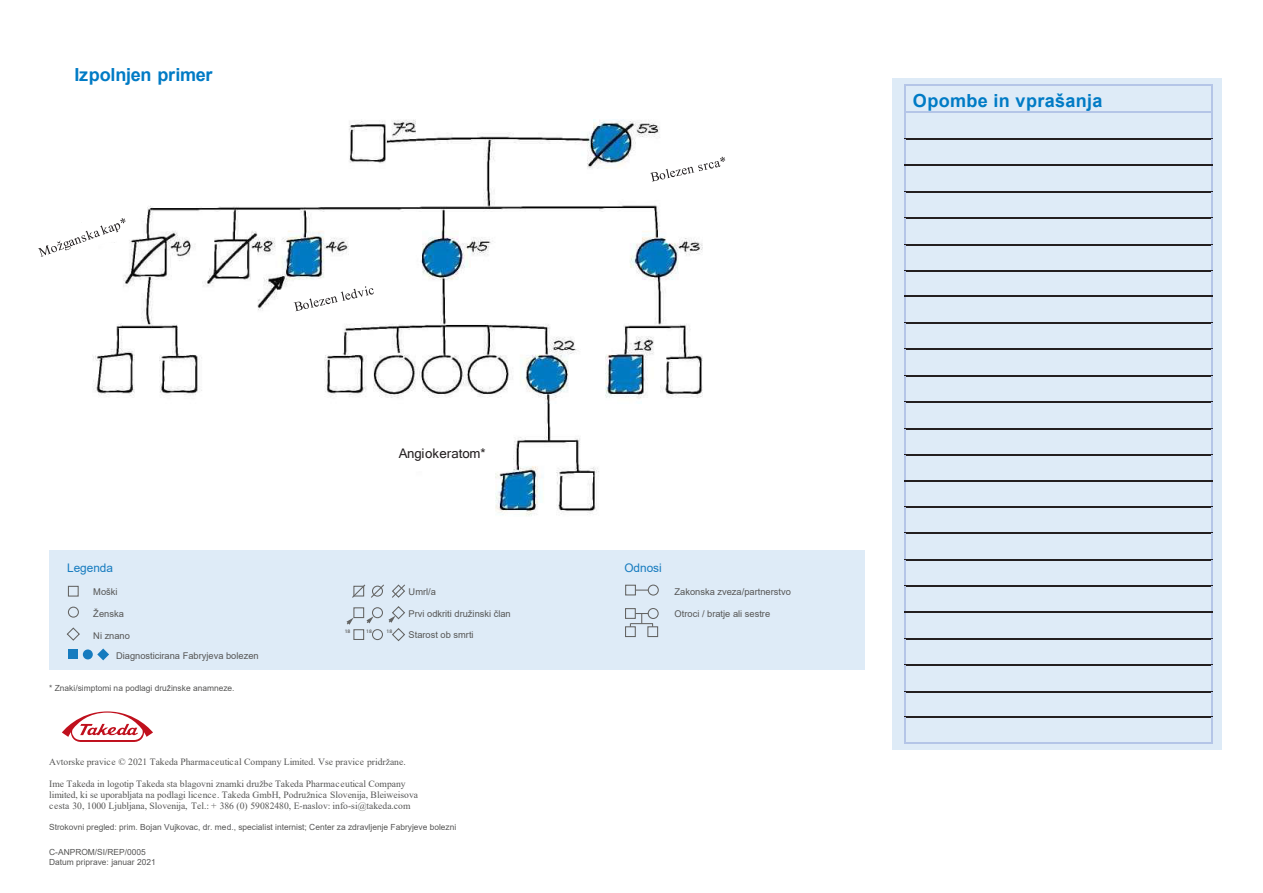
<style>
.page{position:relative;width:1263px;height:893px;background:#fff}
.page>*{position:absolute;margin:0;border:0;box-sizing:border-box;transform-origin:0 0}
.t1{font:700 18px "Arial";letter-spacing:.02em;color:#007bc5}
.t2{font:700 18px "Arial";letter-spacing:-.01em;color:#007bc5}
.t3{font:13.2px "Microsoft Sans Serif";letter-spacing:-.01em;color:#231f20}
.t4{font:11.85px "Arial";color:#157bbf}
.t5{font:9.6px/10.8px "Times New Roman";color:#565655}
.t6{font:9.3px "Arial";color:#565655}
.t7{font:8.4px/10.1px "Arial";color:#565655}
.t8{font:600 5.25px "Myriad Pro";color:#636362}
</style>
<div class="page">
<img style="left:92px;top:119px;width:610px;height:397px">
<img style="left:276px;top:256px;width:147px;height:73px">
<img style="left:626px;top:130px;width:76px;height:73px">
<div style="left:397px;top:441px;width:116px;height:30px;background:#fff"></div>
<img style="left:513px;top:442px;width:1px;height:29px">
<div style="left:892px;top:79px;width:330px;height:671px;background:#deebf7"></div>
<div style="left:906px;top:85px;width:305px;height:27px;background:#b4c5e7"></div>
<div style="left:906px;top:85px;width:305px;height:26px;background:#deebf7"></div>
<hr style="left:906px;top:84px;width:305px;height:1px;background:#b4c5e7">
<hr style="left:904px;top:85px;width:2px;height:27px;background:#b4c5e7">
<hr style="left:906px;top:112px;width:305px;height:1px;background:#b4c5e7">
<hr style="left:904px;top:113px;width:2px;height:25px;background:#b4c5e7">
<hr style="left:906px;top:138px;width:305px;height:1px;background:#231f20">
<hr style="left:904px;top:140px;width:2px;height:25px;background:#b4c5e7">
<hr style="left:906px;top:165px;width:305px;height:1px;background:#231f20">
<hr style="left:904px;top:166px;width:2px;height:25px;background:#b4c5e7">
<hr style="left:906px;top:191px;width:305px;height:1px;background:#231f20">
<hr style="left:904px;top:192px;width:2px;height:26px;background:#b4c5e7">
<hr style="left:906px;top:218px;width:305px;height:1px;background:#231f20">
<hr style="left:904px;top:219px;width:2px;height:25px;background:#b4c5e7">
<hr style="left:906px;top:244px;width:305px;height:1px;background:#231f20">
<hr style="left:904px;top:245px;width:2px;height:25px;background:#b4c5e7">
<hr style="left:906px;top:270px;width:305px;height:2px;background:#231f20">
<hr style="left:904px;top:272px;width:2px;height:24px;background:#b4c5e7">
<hr style="left:906px;top:296px;width:305px;height:1px;background:#231f20">
<hr style="left:904px;top:297px;width:2px;height:25px;background:#b4c5e7">
<hr style="left:906px;top:322px;width:305px;height:1px;background:#231f20">
<hr style="left:904px;top:323px;width:2px;height:26px;background:#b4c5e7">
<hr style="left:906px;top:349px;width:305px;height:1px;background:#231f20">
<hr style="left:904px;top:350px;width:2px;height:25px;background:#b4c5e7">
<hr style="left:906px;top:375px;width:305px;height:1px;background:#231f20">
<hr style="left:904px;top:376px;width:2px;height:25px;background:#b4c5e7">
<hr style="left:906px;top:401px;width:305px;height:2px;background:#231f20">
<hr style="left:904px;top:403px;width:2px;height:25px;background:#b4c5e7">
<hr style="left:906px;top:428px;width:305px;height:1px;background:#231f20">
<hr style="left:904px;top:429px;width:2px;height:25px;background:#b4c5e7">
<hr style="left:906px;top:454px;width:305px;height:2px;background:#231f20">
<hr style="left:904px;top:456px;width:2px;height:25px;background:#b4c5e7">
<hr style="left:906px;top:481px;width:305px;height:1px;background:#231f20">
<hr style="left:904px;top:482px;width:2px;height:24px;background:#b4c5e7">
<hr style="left:906px;top:506px;width:305px;height:1px;background:#231f20">
<hr style="left:904px;top:507px;width:2px;height:25px;background:#b4c5e7">
<hr style="left:906px;top:532px;width:305px;height:2px;background:#231f20">
<hr style="left:904px;top:534px;width:2px;height:25px;background:#b4c5e7">
<hr style="left:906px;top:559px;width:305px;height:1px;background:#231f20">
<hr style="left:904px;top:560px;width:2px;height:25px;background:#b4c5e7">
<hr style="left:906px;top:585px;width:305px;height:2px;background:#231f20">
<hr style="left:904px;top:586px;width:2px;height:26px;background:#b4c5e7">
<hr style="left:906px;top:612px;width:305px;height:1px;background:#231f20">
<hr style="left:904px;top:613px;width:2px;height:25px;background:#b4c5e7">
<hr style="left:906px;top:638px;width:305px;height:1px;background:#231f20">
<hr style="left:904px;top:639px;width:2px;height:26px;background:#b4c5e7">
<hr style="left:906px;top:665px;width:305px;height:1px;background:#231f20">
<hr style="left:904px;top:666px;width:2px;height:25px;background:#b4c5e7">
<hr style="left:906px;top:691px;width:305px;height:1px;background:#231f20">
<hr style="left:904px;top:692px;width:2px;height:24px;background:#b4c5e7">
<hr style="left:906px;top:716px;width:305px;height:1px;background:#231f20">
<hr style="left:904px;top:717px;width:2px;height:26px;background:#b4c5e7">
<hr style="left:906px;top:743px;width:305px;height:1px;background:#b4c5e7">
<svg style="left:1211px;top:84px;width:1px;height:660px"></svg>
<svg style="left:636px;top:138px;width:90px;height:54px"></svg>
<svg style="left:38px;top:204px;width:106px;height:65px"></svg>
<svg style="left:280px;top:268px;width:129px;height:54px"></svg>
<svg style="left:62px;top:711px;width:91px;height:31px"></svg>
<div style="left:49px;top:550px;width:816px;height:120px;background:#deebf7"></div>
<div style="left:68px;top:586px;width:11px;height:11px;border:1px solid #636362"></div>
<svg style="left:66px;top:627px;width:14px;height:14px"></svg>
<div style="left:68px;top:607px;width:11px;height:11px;border:1px solid #636362;border-radius:50%"></div>
<div style="left:68px;top:650px;width:10px;height:9px;background:#157bbf"></div>
<svg style="left:97px;top:648px;width:12px;height:12px"></svg>
<div style="left:83px;top:649px;width:10px;height:10px;background:#157bbf;border-radius:50%"></div>
<div style="left:625px;top:585px;width:11px;height:10px;border:1px solid #636362"></div>
<div style="left:648px;top:585px;width:11px;height:11px;border:1px solid #636362;border-radius:50%"></div>
<svg style="left:635px;top:590px;width:13px;height:1px"></svg>
<div style="left:625px;top:608px;width:11px;height:11px;border:1px solid #636362"></div>
<div style="left:625px;top:626px;width:11px;height:11px;border:1px solid #636362"></div>
<div style="left:647px;top:626px;width:11px;height:11px;border:1px solid #636362"></div>
<div style="left:648px;top:608px;width:11px;height:11px;border:1px solid #636362;border-radius:50%"></div>
<svg style="left:630px;top:613px;width:23px;height:14px"></svg>
<div style="left:353px;top:607px;width:11px;height:11px;border:1px solid #636362"></div>
<div style="left:372px;top:607px;width:11px;height:11px;border:1px solid #636362;border-radius:50%"></div>
<svg style="left:346px;top:618px;width:8px;height:7px"></svg>
<svg style="left:366px;top:616px;width:8px;height:8px"></svg>
<svg style="left:352px;top:584px;width:32px;height:14px"></svg>
<svg style="left:392px;top:584px;width:13px;height:14px"></svg>
<div style="left:353px;top:629px;width:11px;height:11px;border:1px solid #636362"></div>
<svg style="left:388px;top:606px;width:17px;height:36px"></svg>
<div style="left:372px;top:629px;width:11px;height:11px;border:1px solid #636362;border-radius:50%"></div>
<p class="t2" style="left:74px;top:62px;width:139px">Izpolnjen primer</p>
<p class="t1" style="left:913px;top:88px;width:191px">Opombe in vprašanja</p>
<p class="t3" style="left:399px;top:445px;width:88px">Angiokeratom*</p>
<p class="t4" style="left:67px;top:560px;width:48px">Legenda</p>
<p class="t4" style="left:624px;top:560px;width:39px">Odnosi</p>
<p class="t6" style="left:409px;top:585px;width:29px">Umrl/a</p>
<p class="t6" style="left:409px;top:607px;width:104px">Prvi odkriti družinski član</p>
<p class="t6" style="left:93px;top:586px;width:26px">Moški</p>
<p class="t6" style="left:93px;top:607px;width:32px">Ženska</p>
<p class="t6" style="left:93px;top:629px;width:38px">Ni znano</p>
<p class="t6" style="left:116px;top:650px;width:144px">Diagnosticirana Fabryjeva bolezen</p>
<p class="t8" style="left:345px;top:629px;width:7px">18</p>
<p class="t8" style="left:366px;top:629px;width:7px">18</p>
<p class="t8" style="left:386px;top:629px;width:7px">18</p>
<p class="t6" style="left:409px;top:628px;width:67px">Starost ob smrti</p>
<p class="t7" style="left:49px;top:683px;width:187px">* Znaki/simptomi na podlagi družinske anamneze.</p>
<p class="t6" style="left:674px;top:585px;width:118px">Zakonska zveza/partnerstvo</p>
<p class="t6" style="left:675px;top:607px;width:97px">Otroci / bratje ali sestre</p>
<p class="t5" style="left:49px;top:756px;width:358px">Avtorske pravice © 2021 Takeda Pharmaceutical Company Limited. Vse pravice pridržane.</p>
<p class="t5" style="left:49px;top:778px;width:370px">Ime Takeda in logotip Takeda sta blagovni znamki družbe Takeda Pharmaceutical Company limited, ki se uporabljata na podlagi licence. Takeda GmbH, Podružnica Slovenija, Bleiweisova cesta 30, 1000 Ljubljana, Slovenija, Tel.: + 386 (0) 59082480, E-naslov: info-si@takeda.com</p>
<p class="t7" style="left:49px;top:821px;width:409px">Strokovni pregled: prim. Bojan Vujkovac, dr. med., specialist internist; Center za zdravljenje Fabryjeve bolezni</p>
<p class="t7" style="left:49px;top:847px;width:108px">C-ANPROM/SI/REP/0005<br>Datum priprave: januar 2021</p>
</div>
